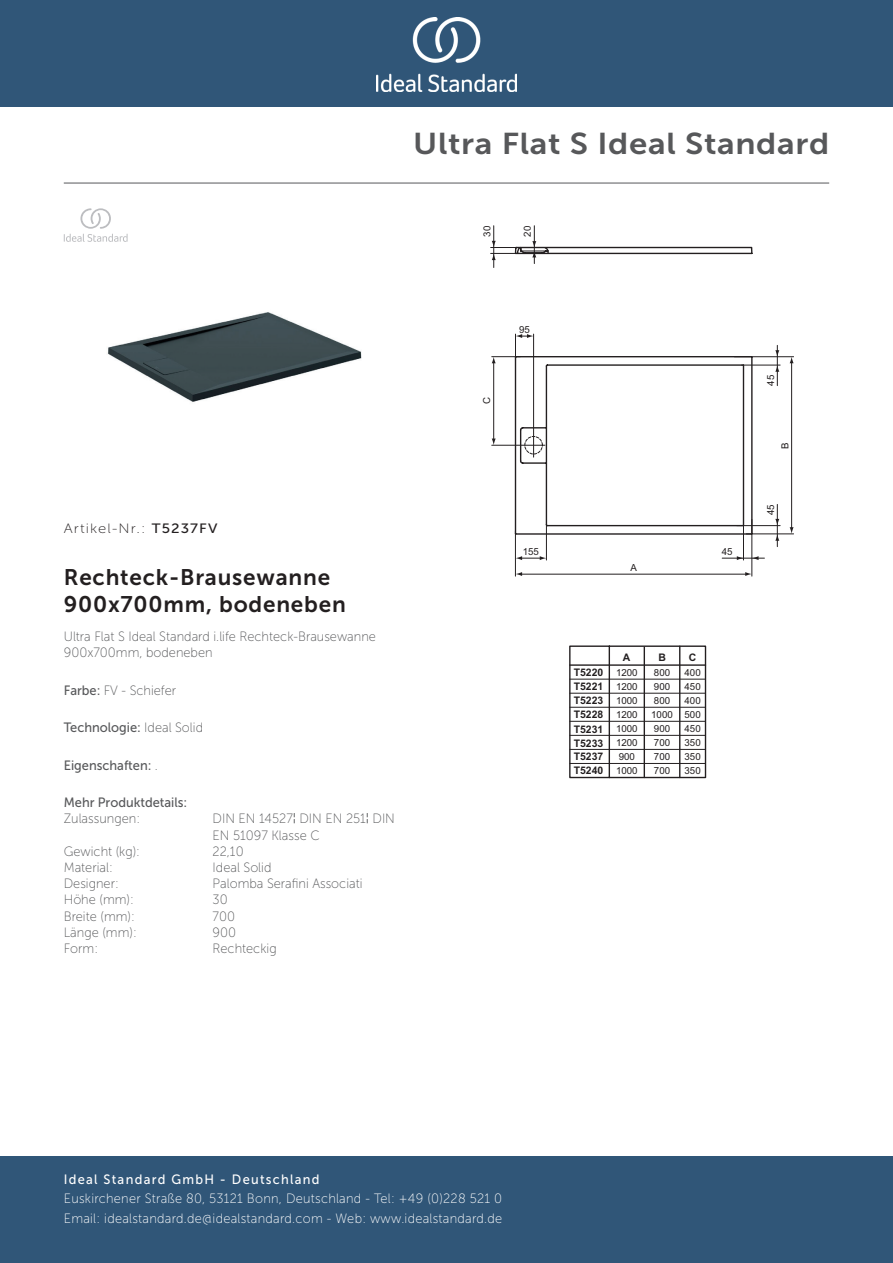
<style>
.page{position:relative;width:893px;height:1263px;background:#fff}
.page>*{position:absolute;margin:0;border:0;box-sizing:border-box;transform-origin:0 0}
._001_Produkttyp{font:30px "Museo Sans 700";letter-spacing:.02em;color:#57585a;scale:1.1 1}
.t1{font:22.5px/27px "Museo Sans 700";letter-spacing:.035em;color:#231f20}
.t2{font:13.5px/19.5px "Museo Sans 100";letter-spacing:.02em;color:#fff;scale:.95 1}
.Marketing_Descriptio{font:13.5px/16.2px "Museo Sans 100";color:#57585a;scale:.95 1}
.Accreditations{font:13.5px/16.2px "Museo Sans 100";color:#57585a;scale:.95 1}
.Technology{font:13.5px "Museo Sans 500";color:#57585a;scale:.95 1}
.Designer{font:13.5px "Museo Sans 100";color:#57585a;scale:.95 1}
.t3{font:13.5px "Museo Sans 500";letter-spacing:.1em;color:#fff;scale:.95 1}
.t4{font:13.5px "Museo Sans 100";letter-spacing:.075em;color:#231f20;scale:1.1 1}
.Material{font:13.5px "Museo Sans 100";color:#57585a;scale:.95 1}
.Colour{font:13.5px "Museo Sans 100";color:#57585a;scale:.95 1}
.Net_Weight__kg{font:13.5px "Museo Sans 100";color:#57585a;scale:.95 1}
.Features{font:13.5px "Museo Sans 500";color:#57585a;scale:.95 1}
.Shape{font:13.5px "Museo Sans 100";color:#57585a;scale:.95 1}
.Width__mm{font:13.5px "Museo Sans 100";color:#57585a;scale:.95 1}
.Length__mm{font:13.5px "Museo Sans 100";color:#57585a;scale:.95 1}
.Height__mm{font:13.5px "Museo Sans 100";color:#57585a;scale:.95 1}
.t5{font:700 10.35px/14.1px "Arial";color:#231f20;text-align:justify}
.t6{font:9.75px/14.1px "Arial";color:#231f20}
.s1{font-family:"Museo Sans 500"}
.s2{font-family:"Museo Sans 100"}
.s3{font-weight:400;font-size:9.75px}
</style>
<div class="page">
<div style="left:0;top:1157px;width:893px;height:106px;background:#305678"></div>
<div style="left:0;top:0;width:893px;height:107px;background:#305678"></div>
<img style="left:376px;top:18px;width:141px;height:73px">
<hr style="left:64px;top:183px;width:765px;height:1px;background:#57585a">
<img style="left:107px;top:312px;width:254px;height:90px">
<svg style="left:533px;top:246px;width:220px;height:289px"></svg>
<hr style="left:534px;top:226px;width:1px;height:38px;background:#231f20">
<hr style="left:493px;top:226px;width:1px;height:41px;background:#231f20">
<svg style="left:491px;top:241px;width:58px;height:19px"></svg>
<svg style="left:492px;top:333px;width:253px;height:202px"></svg>
<hr style="left:492px;top:445px;width:53px;height:1px;background:#231f20">
<hr style="left:751px;top:519px;width:1px;height:57px;background:#231f20">
<hr style="left:520px;top:574px;width:227px;height:1px;background:#231f20">
<svg style="left:745px;top:572px;width:7px;height:4px"></svg>
<svg style="left:516px;top:572px;width:6px;height:4px"></svg>
<hr style="left:515px;top:531px;width:1px;height:45px;background:#231f20">
<hr style="left:546px;top:525px;width:1px;height:35px;background:#231f20">
<svg style="left:515px;top:556px;width:31px;height:4px"></svg>
<hr style="left:743px;top:494px;width:1px;height:66px;background:#231f20">
<hr style="left:722px;top:558px;width:42px;height:1px;background:#231f20">
<svg style="left:752px;top:556px;width:6px;height:4px"></svg>
<hr style="left:734px;top:356px;width:60px;height:1px;background:#231f20">
<svg style="left:790px;top:357px;width:4px;height:6px"></svg>
<svg style="left:790px;top:527px;width:4px;height:6px"></svg>
<hr style="left:746px;top:533px;width:48px;height:1px;background:#231f20">
<hr style="left:791px;top:362px;width:1px;height:167px;background:#231f20">
<hr style="left:737px;top:525px;width:43px;height:1px;background:#231f20">
<hr style="left:777px;top:504px;width:1px;height:43px;background:#231f20">
<svg style="left:775px;top:534px;width:4px;height:7px"></svg>
<svg style="left:775px;top:350px;width:4px;height:7px"></svg>
<hr style="left:742px;top:365px;width:38px;height:1px;background:#231f20">
<hr style="left:777px;top:345px;width:1px;height:41px;background:#231f20">
<svg style="left:775px;top:365px;width:4px;height:7px"></svg>
<svg style="left:569px;top:645px;width:138px;height:133px"></svg>
<svg style="left:64px;top:208px;width:64px;height:34px"></svg>
<p class="_001_Produkttyp" style="left:413px;top:127px;width:380px">Ultra Flat S Ideal Standard</p>
<p class="t6" style="left:480px;top:237px;width:12px;rotate:-90deg">30</p>
<p class="t6" style="left:520px;top:237px;width:12px;rotate:-90deg">20</p>
<p class="t4" style="left:64px;top:521px;width:141px">Artikel-Nr.: <span class="s1">T5237FV</span></p>
<p class="t1" style="left:64px;top:564px;width:283px">Rechteck-Brausewanne<br>900x700mm, bodeneben</p>
<p class="Marketing_Descriptio" style="left:64px;top:629px;width:330px">Ultra Flat S Ideal Standard i.life Rechteck-Brausewanne<br>900x700mm, bodeneben</p>
<p class="Colour" style="left:64px;top:683px;width:120px"><span class="s1">Farbe:</span> FV - Schiefer</p>
<p class="Technology" style="left:64px;top:720px;width:148px">Technologie: <span class="s2">Ideal Solid</span></p>
<p class="Features" style="left:64px;top:758px;width:101px">Eigenschaften: <span class="s2">.</span></p>
<p class="Technology" style="left:64px;top:795px;width:132px">Mehr Produktdetails:</p>
<p class="Accreditations" style="left:64px;top:811px;width:82px">Zulassungen:</p>
<p class="Accreditations" style="left:213px;top:811px;width:193px">DIN EN 14527¦DIN EN 251¦DIN<br>EN 51097 Klasse C</p>
<p class="Net_Weight__kg" style="left:64px;top:844px;width:82px">Gewicht (kg):</p>
<p class="Net_Weight__kg" style="left:213px;top:844px;width:34px">22,10</p>
<p class="Material" style="left:64px;top:860px;width:53px">Material:</p>
<p class="Material" style="left:213px;top:860px;width:63px">Ideal Solid</p>
<p class="Designer" style="left:64px;top:876px;width:59px">Designer:</p>
<p class="Designer" style="left:213px;top:876px;width:159px">Palomba Serafini Associati</p>
<p class="Height__mm" style="left:64px;top:893px;width:75px">Höhe (mm):</p>
<p class="Height__mm" style="left:213px;top:893px;width:17px">30</p>
<p class="Width__mm" style="left:64px;top:909px;width:76px">Breite (mm):</p>
<p class="Width__mm" style="left:213px;top:909px;width:25px">700</p>
<p class="Length__mm" style="left:64px;top:925px;width:78px">Länge (mm):</p>
<p class="Length__mm" style="left:213px;top:925px;width:26px">900</p>
<p class="Shape" style="left:64px;top:941px;width:38px">Form:</p>
<p class="Shape" style="left:213px;top:941px;width:69px">Rechteckig</p>
<p class="t6" style="left:479px;top:404px;width:9px;rotate:-90deg">C</p>
<p class="t6" style="left:519px;top:322px;width:12px">95</p>
<p class="t6" style="left:523px;top:544px;width:18px">155</p>
<p class="t6" style="left:722px;top:544px;width:12px">45</p>
<p class="t6" style="left:630px;top:560px;width:8px">A</p>
<p class="t5" style="left:623px;top:651px;width:9px">A</p>
<p class="t5" style="left:659px;top:651px;width:9px">B</p>
<p class="t5" style="left:689px;top:651px;width:9px">C</p>
<p class="t5" style="left:574px;top:666px;width:31px">T5220</p>
<p class="t6" style="left:616px;top:665px;width:23px">1200</p>
<p class="t6" style="left:654px;top:665px;width:18px">800</p>
<p class="t6" style="left:684px;top:665px;width:18px">400</p>
<p class="t5" style="left:574px;top:679px;width:31px">T5221</p>
<p class="t5" style="left:574px;top:694px;width:31px">T5223<br>T5228<br>T5231<br>T5233<br>T5237</p>
<p class="t6" style="left:616px;top:679px;width:23px">1200</p>
<p class="t6" style="left:616px;top:707px;width:23px">1200</p>
<p class="t6" style="left:616px;top:736px;width:23px">1200<br>900</p>
<p class="t6" style="left:616px;top:693px;width:23px">1000</p>
<p class="t6" style="left:616px;top:722px;width:23px">1000</p>
<p class="t6" style="left:654px;top:679px;width:18px">900</p>
<p class="t6" style="left:651px;top:707px;width:23px">1000<br>900</p>
<p class="t6" style="left:684px;top:679px;width:18px">450</p>
<p class="t6" style="left:684px;top:707px;width:18px;text-align:justify">500<br>450<br>350<br>350</p>
<p class="t6" style="left:654px;top:694px;width:18px">800</p>
<p class="t6" style="left:684px;top:694px;width:18px">400</p>
<p class="t6" style="left:654px;top:736px;width:18px">700<br>700</p>
<p class="t5" style="left:574px;top:764px;width:65px">T5240 <span class="s3">1000</span></p>
<p class="t6" style="left:654px;top:763px;width:18px">700</p>
<p class="t6" style="left:684px;top:763px;width:18px">350</p>
<p class="t6" style="left:763px;top:386px;width:12px;rotate:-90deg">45</p>
<p class="t6" style="left:778px;top:449px;width:8px;rotate:-90deg">B</p>
<p class="t6" style="left:763px;top:515px;width:12px;rotate:-90deg">45</p>
<p class="t3" style="left:64px;top:1172px;width:271px">Ideal Standard GmbH - Deutschland</p>
<p class="t2" style="left:64px;top:1189px;width:463px">Euskirchener Straße 80, 53121 Bonn, Deutschland - Tel: +49 (0)228 521 0<br>Email: idealstandard.de@idealstandard.com - Web: www.idealstandard.de</p>
</div>
